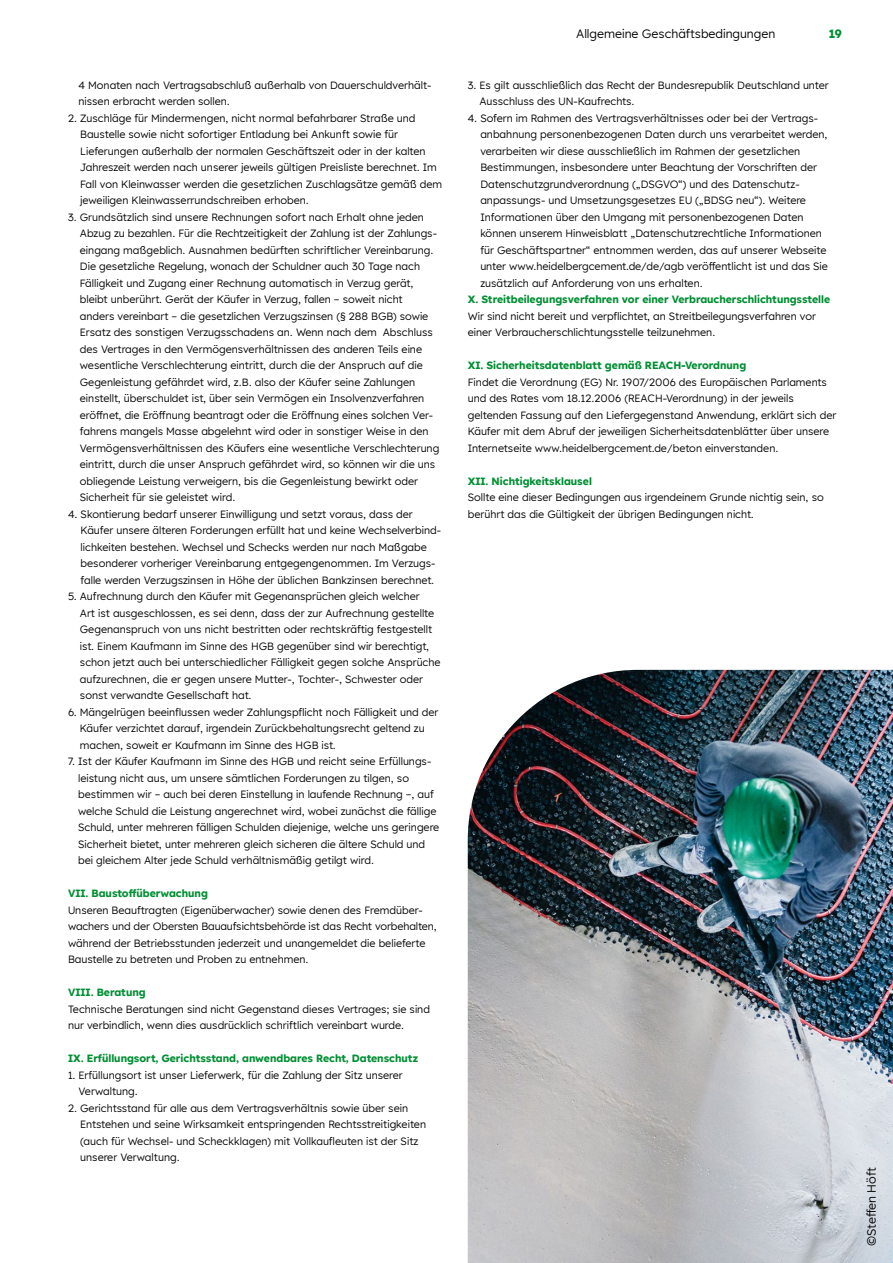
<style>
.page{position:relative;width:893px;height:1263px;background:#fff}
.page>*{position:absolute;margin:0;border:0;box-sizing:border-box;transform-origin:0 0}
.L8_Running_title{font:12px "Lexend HM";color:#000}
.L6_Marginalia{font:12px "Lexend HM";letter-spacing:-.015em;color:#000}
.L9_Pagination{font:700 12px "Lexend HM";color:#008f33}
.L5_Copy_Black{font:10.5px/16.5px "Lexend HM";color:#000}
.L5_Copy_Black-2{font:700 10.5px "Lexend HM";color:#008f33}
</style>
<div class="page">
<img style="left:468px;top:670px;width:425px;height:593px">
<p class="L5_Copy_Black" style="left:79px;top:76px;width:353px">4 Monaten nach Vertragsabschluß außerhalb von Dauerschuldverhält&shy;nissen erbracht werden sollen.</p>
<p class="L5_Copy_Black" style="left:80px;top:109px;width:363px;text-indent:-12px">2. Zuschläge für Mindermengen, nicht normal befahrbarer Straße und Baustelle sowie nicht sofortiger Entladung bei Ankunft sowie für Lieferungen außerhalb der normalen Geschäftszeit oder in der kalten Jahreszeit werden nach unserer jeweils gültigen Preisliste berechnet. Im Fall von Kleinwasser werden die gesetzlichen Zuschlagsätze gemäß dem jeweiligen Kleinwasserrundschreiben erhoben.</p>
<p class="L5_Copy_Black" style="left:80px;top:208px;width:361px;text-indent:-12px">3. Grundsätzlich sind unsere Rechnungen sofort nach Erhalt ohne jeden Abzug zu bezahlen. Für die Rechtzeitigkeit der Zahlung ist der Zahlungs&shy;eingang maßgeblich. Ausnahmen bedürften schriftlicher Vereinbarung.<br>Die gesetzliche Regelung, wonach der Schuldner auch 30 Tage nach Fälligkeit und Zugang einer Rechnung automatisch in Verzug gerät, bleibt unberührt. Gerät der Käufer in Verzug, fallen – soweit nicht anders vereinbart – die gesetzlichen Verzugszinsen (§ 288 BGB) sowie Ersatz des sonstigen Verzugsschadens an. Wenn nach dem Abschluss des Vertrages in den Vermögensverhältnissen des anderen Teils eine wesentliche Verschlechterung eintritt, durch die der Anspruch auf die Gegenleistung gefährdet wird, z.B. also der Käufer seine Zahlungen einstellt, überschuldet ist, über sein Vermögen ein Insolvenzverfahren eröffnet, die Eröffnung beantragt oder die Eröffnung eines solchen Ver&shy;fahrens mangels Masse abgelehnt wird oder in sonstiger Weise in den Vermögensverhältnissen des Käufers eine wesentliche Verschlechterung eintritt, durch die unser Anspruch gefährdet wird, so können wir die uns obliegende Leistung verweigern, bis die Gegenleistung bewirkt oder Sicherheit für sie geleistet wird.</p>
<p class="L5_Copy_Black" style="left:81px;top:505px;width:361px;text-indent:-13px">4. Skontierung bedarf unserer Einwilligung und setzt voraus, dass der Käufer unsere älteren Forderungen erfüllt hat und keine Wechselverbind&shy;lichkeiten bestehen. Wechsel und Schecks werden nur nach Maßgabe besonderer vorheriger Vereinbarung entgegengenommen. Im Verzugs&shy;falle werden Verzugszinsen in Höhe der üblichen Bankzinsen berechnet.</p>
<p class="L5_Copy_Black" style="left:80px;top:588px;width:362px;text-indent:-12px">5. Aufrechnung durch den Käufer mit Gegenansprüchen gleich welcher<br>Art ist ausgeschlossen, es sei denn, dass der zur Aufrechnung gestellte Gegenanspruch von uns nicht bestritten oder rechtskräftig festgestellt ist. Einem Kaufmann im Sinne des HGB gegenüber sind wir berechtigt, schon jetzt auch bei unterschiedlicher Fälligkeit gegen solche Ansprüche aufzurechnen, die er gegen unsere Mutter-, Tochter-, Schwester oder sonst verwandte Gesellschaft hat.</p>
<p class="L5_Copy_Black" style="left:80px;top:703px;width:360px;text-indent:-12px">6. Mängelrügen beeinflussen weder Zahlungspflicht noch Fälligkeit und der<br>Käufer verzichtet darauf, irgendein Zurückbehaltungsrecht geltend zu machen, soweit er Kaufmann im Sinne des HGB ist.</p>
<p class="L5_Copy_Black" style="left:78px;top:753px;width:363px;text-indent:-10px">7. Ist der Käufer Kaufmann im Sinne des HGB und reicht seine Erfüllungs&shy;leistung nicht aus, um unsere sämtlichen Forderungen zu tilgen, so bestimmen wir – auch bei deren Einstellung in laufende Rechnung –, auf welche Schuld die Leistung angerechnet wird, wobei zunächst die fällige Schuld, unter mehreren fälligen Schulden diejenige, welche uns geringere Sicherheit bietet, unter mehreren gleich sicheren die ältere Schuld und bei gleichem Alter jede Schuld verhältnismäßig getilgt wird.</p>
<p class="L5_Copy_Black-2" style="left:68px;top:885px;width:141px">VII. Baustoffüberwachung</p>
<p class="L5_Copy_Black" style="left:68px;top:901px;width:370px">Unseren Beauftragten (Eigenüberwacher) sowie denen des Fremdüber&shy;wachers und der Obersten Bauaufsichtsbehörde ist das Recht vorbehalten, während der Betriebsstunden jederzeit und unangemeldet die belieferte Baustelle zu betreten und Proben zu entnehmen.</p>
<p class="L5_Copy_Black-2" style="left:68px;top:984px;width:79px">VIII. Beratung</p>
<p class="L5_Copy_Black" style="left:68px;top:1000px;width:363px">Technische Beratungen sind nicht Gegenstand dieses Vertrages; sie sind nur verbindlich, wenn dies ausdrücklich schriftlich vereinbart wurde.</p>
<p class="L5_Copy_Black-2" style="left:68px;top:1050px;width:352px">IX. Erfüllungsort, Gerichtsstand, anwendbares Recht, Datenschutz</p>
<p class="L5_Copy_Black" style="left:79px;top:1066px;width:326px;text-indent:-11px">1. Erfüllungsort ist unser Lieferwerk, für die Zahlung der Sitz unserer<br>Verwaltung.</p>
<p class="L5_Copy_Black" style="left:80px;top:1099px;width:347px;text-indent:-12px">2. Gerichtsstand für alle aus dem Vertragsverhältnis sowie über sein Entstehen und seine Wirksamkeit entspringenden Rechtsstreitigkeiten (auch für Wechsel- und Scheckklagen) mit Vollkaufleuten ist der Sitz unserer Verwaltung.</p>
<p class="L8_Running_title" style="left:576px;top:25px;width:201px">Allgemeine Geschäftsbedingungen</p>
<p class="L9_Pagination" style="left:829px;top:24px;width:15px">19</p>
<p class="L5_Copy_Black" style="left:480px;top:76px;width:351px;text-indent:-12px">3. Es gilt ausschließlich das Recht der Bundesrepublik Deutschland unter<br>Ausschluss des UN-Kaufrechts.</p>
<p class="L5_Copy_Black" style="left:480px;top:109px;width:349px;text-indent:-13px">4. Sofern im Rahmen des Vertragsverhältnisses oder bei der Vertrags&shy;anbahnung personenbezogenen Daten durch uns verarbeitet werden, verarbeiten wir diese ausschließlich im Rahmen der gesetzlichen Bestimmungen, insbesondere unter Beachtung der Vorschriften der Datenschutzgrundverordnung („DSGVO“) und des Datenschutz&shy;anpassungs- und Umsetzungsgesetzes EU („BDSG neu“). Weitere Informationen über den Umgang mit personenbezogenen Daten können unserem Hinweisblatt „Datenschutzrechtliche Informationen für Geschäftspartner“ entnommen werden, das auf unserer Webseite unter www.heidelbergcement.de/de/agb veröffentlicht ist und das Sie zusätzlich auf Anforderung von uns erhalten.</p>
<p class="L5_Copy_Black-2" style="left:468px;top:291px;width:364px">X. Streitbeilegungsverfahren vor einer Verbraucherschlichtungsstelle</p>
<p class="L5_Copy_Black" style="left:468px;top:307px;width:350px">Wir sind nicht bereit und verpflichtet, an Streitbeilegungsverfahren vor einer Verbraucherschlichtungsstelle teilzunehmen.</p>
<p class="L5_Copy_Black-2" style="left:468px;top:357px;width:280px">XI. Sicherheitsdatenblatt gemäß REACH-Verordnung</p>
<p class="L5_Copy_Black" style="left:468px;top:373px;width:370px">Findet die Verordnung (EG) Nr. 1907/2006 des Europäischen Parlaments und des Rates vom 18.12.2006 (REACH-Verordnung) in der jeweils geltenden Fassung auf den Liefergegenstand Anwendung, erklärt sich der Käufer mit dem Abruf der jeweiligen Sicherheitsdatenblätter über unsere Internetseite www.heidelbergcement.de/beton einverstanden.</p>
<p class="L5_Copy_Black-2" style="left:468px;top:472px;width:126px">XII. Nichtigkeitsklausel</p>
<p class="L5_Copy_Black" style="left:468px;top:489px;width:358px">Sollte eine dieser Bedingungen aus irgendeinem Grunde nichtig sein, so berührt das die Gültigkeit der übrigen Bedingungen nicht.</p>
<p class="L6_Marginalia" style="left:863px;top:1246px;width:80px;rotate:-90deg">©Steffen Höft</p>
</div>
